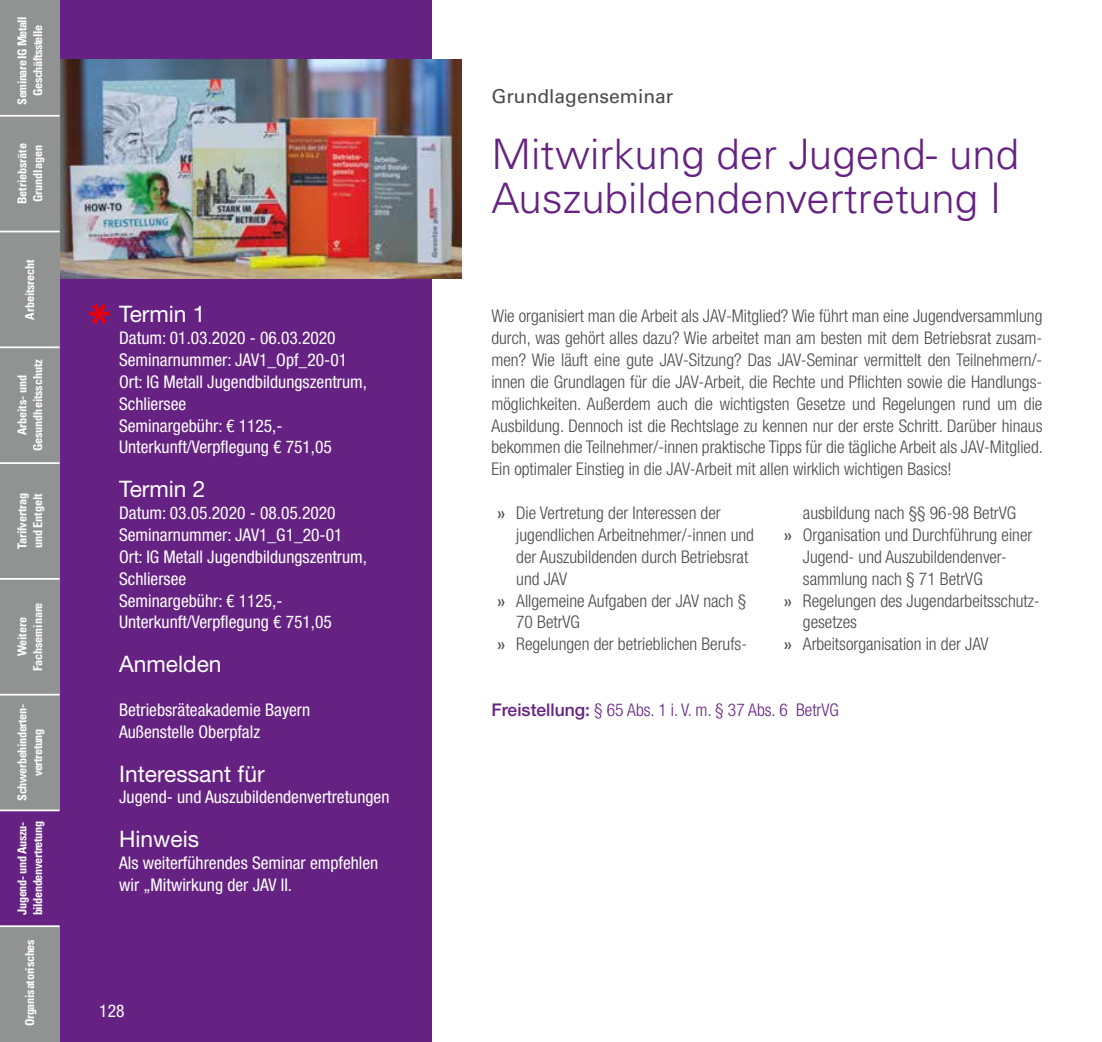
<style>
.page{position:relative;width:1102px;height:1042px;background:#fff}
.page>*{position:absolute;margin:0;border:0;box-sizing:border-box;transform-origin:0 0}
.t1{font:300 42px/43.8px "Univers LT Std";color:#652282}
.t2{font:22.75px "Helvetica Neue LT Std";color:#fff}
.t3{font:19.25px "Univers LT Std";color:#494948}
.t4{font:300 condensed 17.5px/21.9px "Helvetica Neue LT Std";color:#494948;text-align:justify}
.t5{font:condensed 17.5px/21.9px "Helvetica Neue LT Std";color:#fff}
.t6{font:300 condensed 17.5px "Helvetica Neue LT Std";color:#652282}
.t7{font:700 condensed 12.25px/15.8px "Univers LT Std";letter-spacing:-.02em;color:#fff}
.t8{font:700 condensed 12.25px/15.8px "Univers LT Std";letter-spacing:-.04em;color:#fff;text-align:center}
.s1{font-family:"Univers LT Std";font-weight:400;font-stretch:normal}
.s2{font-weight:500;font-stretch:normal}
</style>
<div class="page">
<div style="left:45px;top:0;width:387px;height:1042px;background:#652282"></div>
<img style="left:60px;top:60px;width:401px;height:218px">
<svg style="left:89px;top:304px;width:20px;height:20px"></svg>
<div style="left:0;top:0;width:60px;height:116px;background:#919292"></div>
<div style="left:0;top:116px;width:60px;height:115px;background:#919292"></div>
<div style="left:0;top:231px;width:60px;height:116px;background:#919292"></div>
<div style="left:0;top:347px;width:60px;height:116px;background:#919292"></div>
<div style="left:0;top:463px;width:60px;height:116px;background:#919292"></div>
<div style="left:0;top:579px;width:60px;height:115px;background:#919292"></div>
<div style="left:0;top:694px;width:60px;height:116px;background:#919292"></div>
<div style="left:0;top:810px;width:60px;height:116px;background:#652282"></div>
<div style="left:0;top:926px;width:60px;height:116px;background:#919292"></div>
<hr style="left:0;top:925px;width:60px;height:2px;background:#fff">
<hr style="left:0;top:809px;width:60px;height:2px;background:#fff">
<hr style="left:0;top:694px;width:60px;height:1px;background:#fff">
<hr style="left:0;top:578px;width:60px;height:2px;background:#fff">
<hr style="left:0;top:462px;width:60px;height:2px;background:#fff">
<hr style="left:0;top:346px;width:60px;height:2px;background:#fff">
<hr style="left:0;top:231px;width:60px;height:1px;background:#fff">
<hr style="left:0;top:115px;width:60px;height:2px;background:#fff">
<p class="t8" style="left:14px;top:104px;width:90px;rotate:-90deg">Seminare IG Metall<br>Geschäftsstelle</p>
<p class="t7" style="left:14px;top:204px;width:62px;rotate:-90deg">Betriebsräte<br>Grundlagen</p>
<p class="t7" style="left:22px;top:320px;width:62px;rotate:-90deg">Arbeitsrecht</p>
<p class="t7" style="left:14px;top:451px;width:93px;text-align:center;rotate:-90deg">Arbeits- und<br>Gesundheitsschutz</p>
<p class="t7" style="left:14px;top:549px;width:58px;rotate:-90deg">Tarifvertrag und Entgelt</p>
<p class="t7" style="left:14px;top:671px;width:70px;text-align:center;rotate:-90deg">Weitere<br>Fachseminare</p>
<p class="t7" style="left:14px;top:801px;width:98px;text-align:center;rotate:-90deg">Schwerbehinderten&shy;vertretung</p>
<p class="t7" style="left:14px;top:915px;width:96px;rotate:-90deg">Jugend- und Auszu&shy;bildendenvertretung</p>
<p class="t7" style="left:22px;top:1026px;width:89px;rotate:-90deg">Organisatorisches</p>
<h2 class="t2" style="left:119px;top:300px;width:88px">Termin 1</h2>
<p class="t5" style="left:119px;top:327px;width:249px">Datum: 01.03.2020 - 06.03.2020<br>Seminarnummer: JAV1_Opf_20-01<br>Ort: IG Metall Jugendbildungszentrum,<br>Schliersee<br>Seminargebühr: € 1125,-<br>Unterkunft/Verpflegung € 751,05</p>
<h2 class="t2" style="left:119px;top:475px;width:88px">Termin 2</h2>
<p class="t5" style="left:119px;top:502px;width:249px">Datum: 03.05.2020 - 08.05.2020<br>Seminarnummer: JAV1_G1_20-01<br>Ort: IG Metall Jugendbildungszentrum,<br>Schliersee<br>Seminargebühr: € 1125,-<br>Unterkunft/Verpflegung € 751,05</p>
<h2 class="t2" style="left:119px;top:650px;width:104px">Anmelden</h2>
<p class="t5" style="left:119px;top:699px;width:192px">Betriebsräteakademie Bayern<br>Außenstelle Oberpfalz</p>
<h2 class="t2" style="left:119px;top:760px;width:147px">Interessant für</h2>
<p class="t5" style="left:119px;top:786px;width:272px">Jugend- und Auszubildendenvertretungen</p>
<h2 class="t2" style="left:119px;top:825px;width:82px">Hinweis</h2>
<p class="t5" style="left:119px;top:852px;width:261px">Als weiterführendes Seminar empfehlen wir „Mitwirkung der JAV II.</p>
<p class="t5" style="left:99px;top:999px;width:27px">128</p>
<p class="t3" style="left:491px;top:85px;width:183px">Grundlagenseminar</p>
<h1 class="t1" style="left:491px;top:132px;width:529px">Mitwirkung der Jugend- und<br>Auszubildendenvertretung I</h1>
<p class="t4" style="left:491px;top:305px;width:553px">Wie organisiert man die Arbeit als JAV-Mitglied? Wie führt man eine Jugendversammlung durch, was gehört alles dazu? Wie arbeitet man am besten mit dem Betriebsrat zusam&shy;men? Wie läuft eine gute JAV-Sitzung? Das JAV-Seminar vermittelt den Teilnehmern/- innen die Grundlagen für die JAV-Arbeit, die Rechte und Pflichten sowie die Handlungs&shy;möglichkeiten. Außerdem auch die wichtigsten Gesetze und Regelungen rund um die Ausbildung. Dennoch ist die Rechtslage zu kennen nur der erste Schritt. Darüber hinaus bekommen die Teilnehmer/-innen praktische Tipps für die tägliche Arbeit als JAV-Mitglied.<br>Ein optimaler Einstieg in die JAV-Arbeit mit allen wirklich wichtigen Basics!</p>
<p class="t4" style="left:496px;top:502px;width:226px"><span class="s1">»</span> Die Vertretung der Interessen der</p>
<p class="t4" style="left:516px;top:524px;width:239px">jugendlichen Arbeitnehmer/-innen und</p>
<p class="t4" style="left:516px;top:545px;width:233px">der Auszubildenden durch Betriebsrat</p>
<p class="t4" style="left:516px;top:567px;width:52px">und JAV</p>
<p class="t4" style="left:496px;top:589px;width:251px"><span class="s1">»</span> Allgemeine Aufgaben der JAV nach §</p>
<p class="t4" style="left:516px;top:611px;width:65px">70 BetrVG</p>
<p class="t4" style="left:496px;top:633px;width:252px"><span class="s1">»</span> Regelungen der betrieblichen Berufs-</p>
<p class="t4" style="left:802px;top:502px;width:215px">ausbildung nach §§ 96-98 BetrVG</p>
<p class="t4" style="left:783px;top:524px;width:251px"><span class="s1">»</span> Organisation und Durchführung einer</p>
<p class="t4" style="left:802px;top:545px;width:205px">Jugend- und Auszubildendenver-</p>
<p class="t4" style="left:802px;top:567px;width:181px">sammlung nach § 71 BetrVG</p>
<p class="t4" style="left:783px;top:589px;width:258px"><span class="s1">»</span> Regelungen des Jugendarbeitsschutz-</p>
<p class="t4" style="left:802px;top:611px;width:56px">gesetzes</p>
<p class="t4" style="left:783px;top:633px;width:207px"><span class="s1">»</span> Arbeitsorganisation in der JAV</p>
<p class="t6" style="left:491px;top:700px;width:349px"><span class="s2">Freistellung:</span> § 65 Abs. 1 i. V. m. § 37 Abs. 6 BetrVG</p>
</div>
